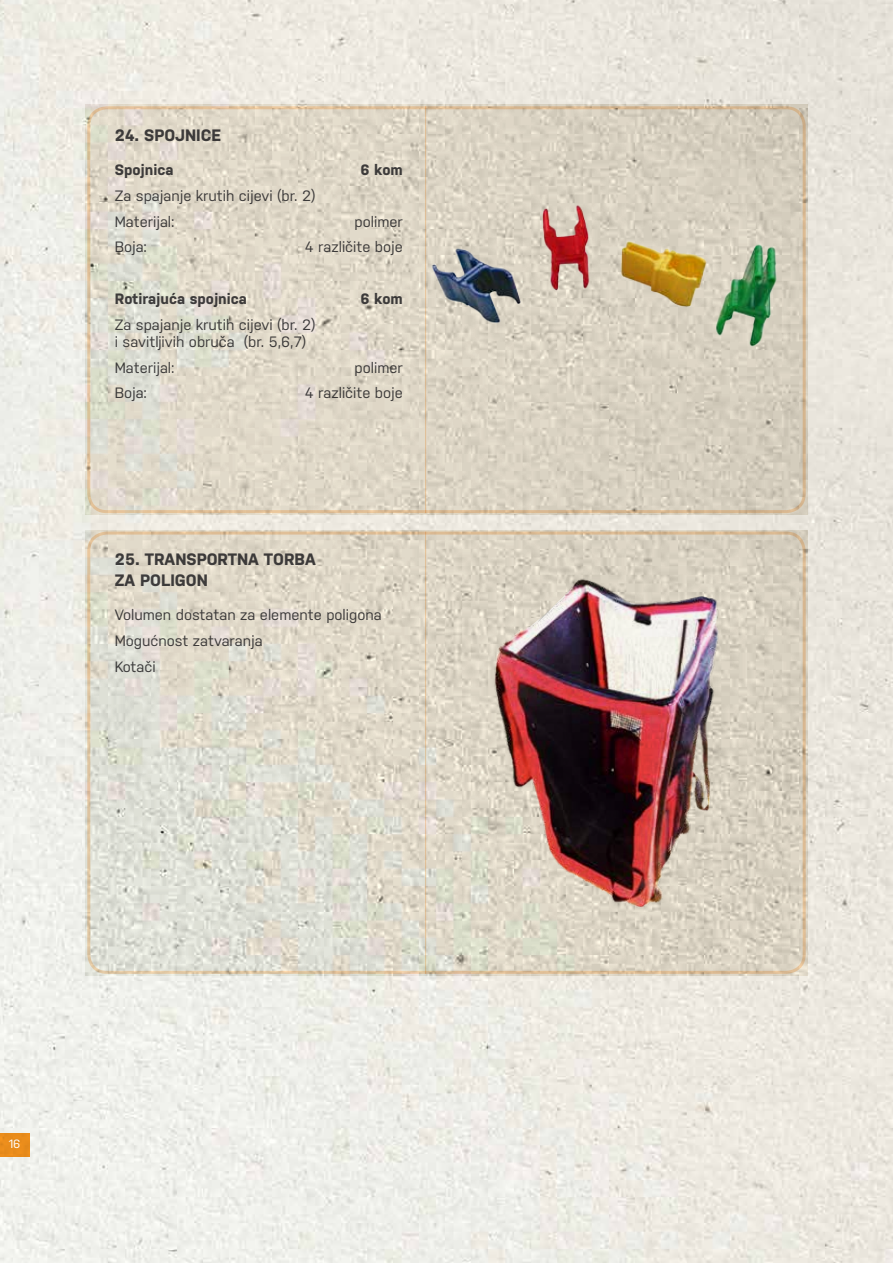
<style>
.page{position:relative;width:893px;height:1263px;background:#fff}
.page>*{position:absolute;margin:0;border:0;box-sizing:border-box;transform-origin:0 0}
.t1{font:700 16.5px/20.7px "Nudista";color:#414042}
.t2{font:15px/25.8px "Nudista";color:#414042}
.t3{font:700 15px "Nudista";color:#414042}
.t4{font:12px "Nudista";color:#fff}
</style>
<div class="page">
<img style="left:0;top:0;width:893px;height:1263px">
<div style="left:0;top:1133px;width:29px;height:24px;background:#e98c1b"></div>
<img style="left:427px;top:133px;width:366px;height:275px">
<div style="left:87px;top:106px;width:719px;height:407px;border:3px solid #fee0bf;border-radius:18px"></div>
<div style="left:87px;top:531px;width:719px;height:443px;border:3px solid #fee0bf;border-radius:18px"></div>
<hr style="left:425px;top:106px;width:1px;height:407px;background:#fee0bf">
<hr style="left:425px;top:531px;width:1px;height:443px;background:#fee0bf">
<img style="left:485px;top:568px;width:249px;height:349px">
<p class="t1" style="left:115px;top:123px;width:108px">24. SPOJNICE</p>
<p class="t3" style="left:115px;top:159px;width:60px">Spojnica</p>
<p class="t3" style="left:360px;top:159px;width:44px">6 kom</p>
<p class="t2" style="left:115px;top:182px;width:202px">Za spajanje krutih cijevi (br. 2)<br>Materijal:</p>
<p class="t2" style="left:355px;top:207px;width:50px">polimer</p>
<p class="t2" style="left:115px;top:233px;width:34px">Boja:</p>
<p class="t2" style="left:305px;top:233px;width:99px">4 različite boje</p>
<p class="t3" style="left:115px;top:288px;width:134px">Rotirajuća spojnica</p>
<p class="t3" style="left:360px;top:288px;width:44px">6 kom</p>
<p class="t2" style="left:115px;top:315px;width:202px;line-height:17.2px">Za spajanje krutih cijevi (br. 2) i savitljivih obruča (br. 5,6,7)</p>
<p class="t2" style="left:115px;top:353px;width:61px">Materijal:</p>
<p class="t2" style="left:355px;top:353px;width:50px">polimer</p>
<p class="t2" style="left:115px;top:379px;width:34px">Boja:</p>
<p class="t2" style="left:305px;top:379px;width:99px">4 različite boje</p>
<p class="t1" style="left:115px;top:547px;width:202px">25. TRANSPORTNA TORBA<br>ZA POLIGON</p>
<p class="t2" style="left:115px;top:601px;width:268px">Volumen dostatan za elemente poligona<br>Mogućnost zatvaranja<br>Kotači</p>
<p class="t4" style="left:9px;top:1135px;width:13px">16</p>
</div>
